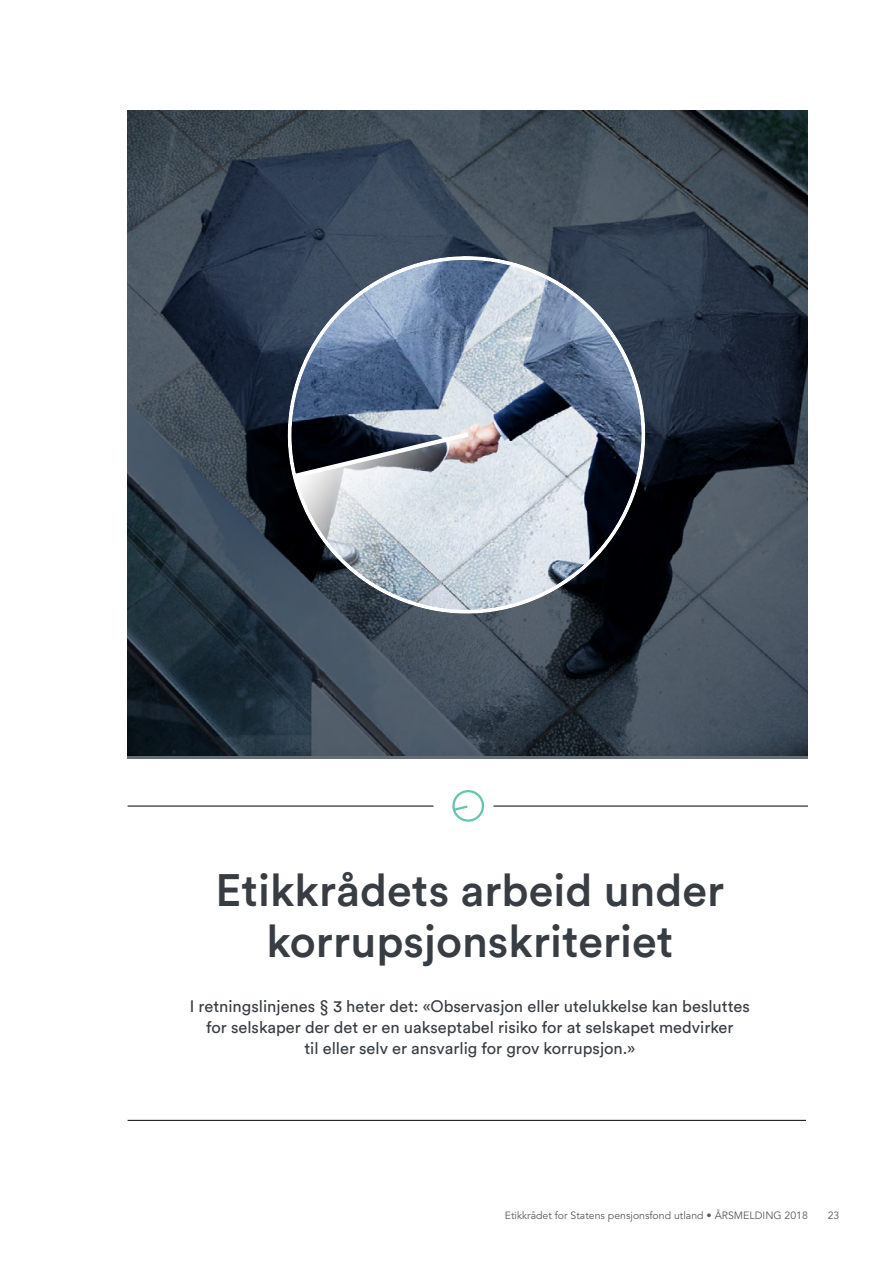
<style>
.page{position:relative;width:893px;height:1263px;background:#fff}
.page>*{position:absolute;margin:0;border:0;box-sizing:border-box;transform-origin:0 0}
.Tittel_2_grå{font:500 45px/51px "Circular Std";color:#373d42;text-align:center}
.Ingress{font:16.5px/21px "Circular Std";color:#373d42;text-align:center}
.t1{font:10.5px "Avenir";color:#58595b}
</style>
<div class="page">
<hr style="left:128px;top:806px;width:306px;height:1px;background:#000">
<hr style="left:493px;top:806px;width:315px;height:1px;background:#000">
<hr style="left:128px;top:1120px;width:678px;height:1px;background:#000">
<img style="left:128px;top:111px;width:680px;height:645px">
<svg style="left:452px;top:790px;width:32px;height:32px"></svg>
<svg style="left:280px;top:249px;width:373px;height:372px;background:#7a8696"></svg>
<h2 class="Tittel_2_grå" style="left:215px;top:863px;width:510px">Etikkrådets arbeid under korrupsjonskriteriet</h2>
<p class="Ingress" style="left:190px;top:995px;width:562px">I retningslinjenes § 3 heter det: «Observasjon eller utelukkelse kan besluttes for selskaper der det er en uakseptabel risiko for at selskapet medvirker<br>til eller selv er ansvarlig for grov korrupsjon.»</p>
<p class="t1" style="left:505px;top:1209px;width:305px">Etikkrådet for Statens pensjonsfond utland • ÅRSMELDING 2018</p>
<p class="t1" style="left:828px;top:1209px;width:13px">23</p>
</div>
